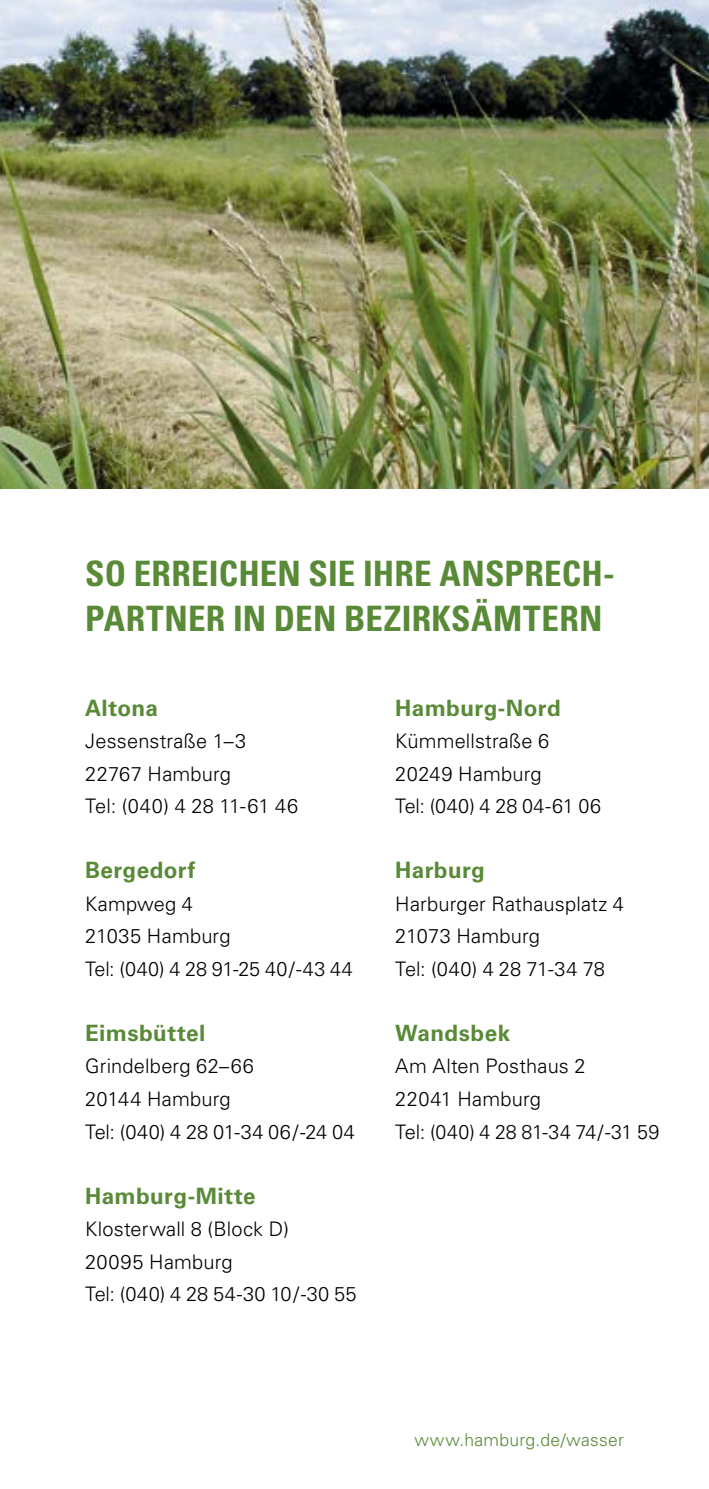
<style>
.page{position:relative;width:709px;height:1489px;background:#fff}
.page>*{position:absolute;margin:0;border:0;box-sizing:border-box;transform-origin:0 0}
.t1{font:700 condensed 35px/45px "Univers LT";letter-spacing:.005em;color:#598a37}
.t2{font:700 22.5px "Univers LT";letter-spacing:.015em;color:#598a37}
.t3{font:300 20px/32.5px "Univers LT";letter-spacing:.01em;color:#000}
.t4{font:300 17.5px "Univers LT";letter-spacing:.015em;color:#598a37}
</style>
<div class="page">
<img style="left:0;top:0;width:709px;height:488px">
<h1 class="t1" style="left:85px;top:550px;width:531px">SO ERREICHEN SIE IHRE ANSPRECH-<br>PARTNER IN DEN BEZIRKSÄMTERN</h1>
<p class="t2" style="left:85px;top:694px;width:74px">Altona</p>
<p class="t3" style="left:85px;top:725px;width:215px">Jessenstraße 1–3<br>22767 Hamburg<br>Tel: (040) 4 28 11-61 46</p>
<p class="t2" style="left:85px;top:857px;width:112px">Bergedorf</p>
<p class="t3" style="left:85px;top:887px;width:269px">Kampweg 4<br>21035 Hamburg<br>Tel: (040) 4 28 91-25 40 / -43 44</p>
<p class="t2" style="left:85px;top:1019px;width:122px">Eimsbüttel</p>
<p class="t3" style="left:85px;top:1050px;width:271px">Grindelberg 62–66<br>20144 Hamburg<br>Tel: (040) 4 28 01-34 06 / -24 04</p>
<p class="t2" style="left:85px;top:1182px;width:172px">Hamburg-Mitte</p>
<p class="t3" style="left:85px;top:1212px;width:273px">Klosterwall 8 (Block D)<br>20095 Hamburg<br>Tel: (040) 4 28 54-30 10 / -30 55</p>
<p class="t2" style="left:395px;top:694px;width:167px">Hamburg-Nord</p>
<p class="t3" style="left:395px;top:725px;width:207px">Kümmellstraße 6<br>20249 Hamburg<br>Tel: (040) 4 28 04-61 06</p>
<p class="t2" style="left:395px;top:857px;width:91px">Harburg</p>
<p class="t3" style="left:395px;top:887px;width:230px">Harburger Rathausplatz 4<br>21073 Hamburg<br>Tel: (040) 4 28 71-34 78</p>
<p class="t2" style="left:395px;top:1019px;width:117px">Wandsbek</p>
<p class="t3" style="left:395px;top:1050px;width:265px">Am Alten Posthaus 2<br>22041 Hamburg<br>Tel: (040) 4 28 81-34 74 / -31 59</p>
<p class="t4" style="left:414px;top:1429px;width:211px">www.hamburg.de/wasser</p>
</div>
